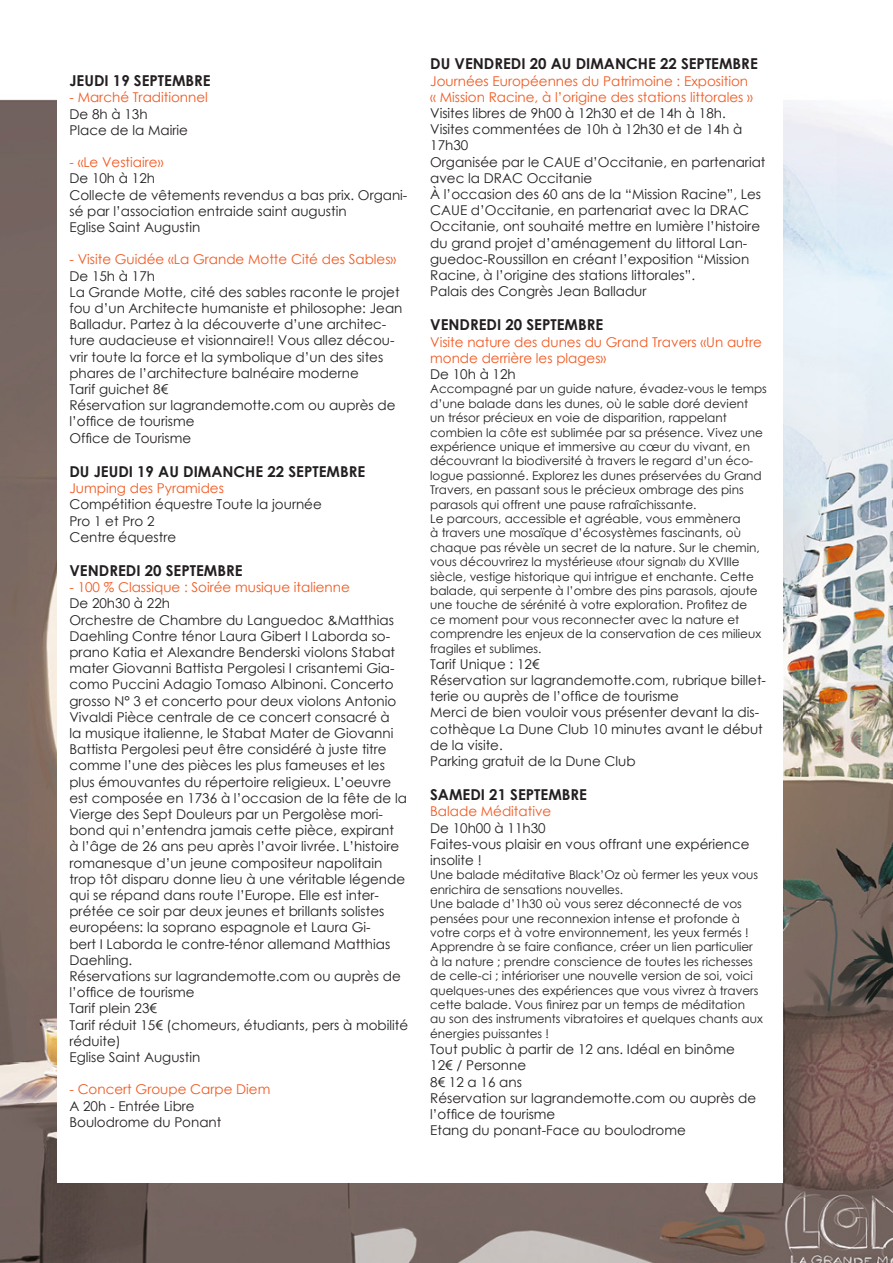
<style>
.page{position:relative;width:893px;height:1263px;background:#fff}
.page>*{position:absolute;margin:0;border:0;box-sizing:border-box;transform-origin:0 0}
.t1{font:700 15px "Century Gothic";color:#231f20}
.t2{font:13.5px/16.2px "Century Gothic";color:#231f20}
.t3{font:13.5px/16.2px "Century Gothic";color:#f15921}
.t4{font:12px/14.4px "Century Gothic";color:#231f20}
</style>
<div class="page">
<img style="left:0;top:99px;width:893px;height:1164px">
<div style="left:57px;top:45px;width:725px;height:1138px;background:#fff"></div>
<p class="t1" style="left:69px;top:69px;width:143px">JEUDI 19 SEPTEMBRE</p>
<p class="t3" style="left:69px;top:89px;width:140px">- Marché Traditionnel</p>
<p class="t2" style="left:69px;top:105px;width:80px">De 8h à 13h</p>
<p class="t2" style="left:69px;top:122px;width:120px">Place de la Mairie</p>
<p class="t3" style="left:69px;top:154px;width:95px">- «Le Vestiaire»</p>
<p class="t2" style="left:69px;top:170px;width:87px">De 10h à 12h</p>
<p class="t2" style="left:69px;top:186px;width:339px">Collecte de vêtements revendus a bas prix. Organi&shy;sé par l’association entraide saint augustin</p>
<p class="t2" style="left:69px;top:219px;width:132px">Eglise Saint Augustin</p>
<p class="t3" style="left:69px;top:251px;width:328px">- Visite Guidée «La Grande Motte Cité des Sables»</p>
<p class="t2" style="left:69px;top:267px;width:87px">De 15h à 17h</p>
<p class="t2" style="left:69px;top:284px;width:334px">La Grande Motte, cité des sables raconte le projet fou d’un Architecte humaniste et philosophe: Jean Balladur. Partez à la découverte d’une architec&shy;ture audacieuse et visionnaire!! Vous allez décou&shy;vrir toute la force et la symbolique d’un des sites phares de l’architecture balnéaire moderne</p>
<p class="t2" style="left:69px;top:381px;width:100px">Tarif guichet 8€</p>
<p class="t2" style="left:69px;top:397px;width:328px">Réservation sur lagrandemotte.com ou auprès de l’office de tourisme</p>
<p class="t2" style="left:69px;top:429px;width:123px">Office de Tourisme</p>
<p class="t1" style="left:69px;top:460px;width:297px">DU JEUDI 19 AU DIMANCHE 22 SEPTEMBRE</p>
<p class="t3" style="left:69px;top:480px;width:156px">Jumping des Pyramides</p>
<p class="t2" style="left:69px;top:496px;width:254px">Compétition équestre Toute la journée</p>
<p class="t2" style="left:69px;top:512px;width:87px">Pro 1 et Pro 2</p>
<p class="t2" style="left:69px;top:528px;width:108px">Centre équestre</p>
<p class="t1" style="left:69px;top:559px;width:175px">VENDREDI 20 SEPTEMBRE</p>
<p class="t3" style="left:69px;top:579px;width:282px">- 100 % Classique : Soirée musique italienne</p>
<p class="t2" style="left:69px;top:595px;width:102px">De 20h30 à 22h</p>
<p class="t2" style="left:69px;top:611px;width:339px">Orchestre de Chambre du Languedoc &amp;Matthias Daehling Contre ténor Laura Gibert I Laborda so&shy;prano Katia et Alexandre Benderski violons Stabat mater Giovanni Battista Pergolesi I crisantemi Gia&shy;como Puccini Adagio Tomaso Albinoni. Concerto grosso N° 3 et concerto pour deux violons Antonio Vivaldi Pièce centrale de ce concert consacré à<br>la musique italienne, le Stabat Mater de Giovanni Battista Pergolesi peut être considéré à juste titre comme l’une des pièces les plus fameuses et les plus émouvantes du répertoire religieux. L’oeuvre est composée en 1736 à l’occasion de la fête de la Vierge des Sept Douleurs par un Pergolèse mori&shy;bond qui n’entendra jamais cette pièce, expirant<br>à l’âge de 26 ans peu après l’avoir livrée. L’histoire romanesque d’un jeune compositeur napolitain trop tôt disparu donne lieu à une véritable légende qui se répand dans route l’Europe. Elle est inter&shy;prétée ce soir par deux jeunes et brillants solistes européens: la soprano espagnole et Laura Gi-<br>bert I Laborda le contre-ténor allemand Matthias Daehling.</p>
<p class="t2" style="left:69px;top:968px;width:333px">Réservations sur lagrandemotte.com ou auprès de l’office de tourisme</p>
<p class="t2" style="left:69px;top:1000px;width:89px">Tarif plein 23€</p>
<p class="t2" style="left:69px;top:1016px;width:340px">Tarif réduit 15€ (chomeurs, étudiants, pers à mobilité réduite)</p>
<p class="t2" style="left:69px;top:1049px;width:132px">Eglise Saint Augustin</p>
<p class="t3" style="left:69px;top:1081px;width:202px">- Concert Groupe Carpe Diem</p>
<p class="t2" style="left:69px;top:1097px;width:127px">A 20h - Entrée Libre</p>
<p class="t2" style="left:69px;top:1113px;width:153px">Boulodrome du Ponant</p>
<p class="t1" style="left:430px;top:53px;width:329px">DU VENDREDI 20 AU DIMANCHE 22 SEPTEMBRE</p>
<p class="t3" style="left:430px;top:72px;width:324px">Journées Européennes du Patrimoine : Exposition « Mission Racine, à l’origine des stations littorales »</p>
<p class="t2" style="left:430px;top:105px;width:297px">Visites libres de 9h00 à 12h30 et de 14h à 18h.</p>
<p class="t2" style="left:430px;top:121px;width:314px">Visites commentées de 10h à 12h30 et de 14h à<br>17h30</p>
<p class="t2" style="left:430px;top:153px;width:337px">Organisée par le CAUE d’Occitanie, en partenariat avec la DRAC Occitanie</p>
<p class="t2" style="left:430px;top:186px;width:333px">À l’occasion des 60 ans de la “Mission Racine”, Les CAUE d’Occitanie, en partenariat avec la DRAC Occitanie, ont souhaité mettre en lumière l’histoire du grand projet d’aménagement du littoral Lan&shy;guedoc-Roussillon en créant l’exposition “Mission Racine, à l’origine des stations littorales”.</p>
<p class="t2" style="left:430px;top:283px;width:218px">Palais des Congrès Jean Balladur</p>
<p class="t1" style="left:430px;top:314px;width:175px">VENDREDI 20 SEPTEMBRE</p>
<p class="t3" style="left:430px;top:333px;width:333px">Visite nature des dunes du Grand Travers «Un autre monde derrière les plages»</p>
<p class="t2" style="left:430px;top:366px;width:87px">De 10h à 12h</p>
<p class="t4" style="left:430px;top:382px;width:338px">Accompagné par un guide nature, évadez-vous le temps d’une balade dans les dunes, où le sable doré devient<br>un trésor précieux en voie de disparition, rappelant combien la côte est sublimée par sa présence. Vivez une expérience unique et immersive au cœur du vivant, en découvrant la biodiversité à travers le regard d’un éco&shy;logue passionné. Explorez les dunes préservées du Grand Travers, en passant sous le précieux ombrage des pins parasols qui offrent une pause rafraîchissante.</p>
<p class="t4" style="left:430px;top:511px;width:332px">Le parcours, accessible et agréable, vous emmènera<br>à travers une mosaïque d’écosystèmes fascinants, où chaque pas révèle un secret de la nature. Sur le chemin, vous découvrirez la mystérieuse «tour signal» du XVIIIe siècle, vestige historique qui intrigue et enchante. Cette balade, qui serpente à l’ombre des pins parasols, ajoute une touche de sérénité à votre exploration. Profitez de ce moment pour vous reconnecter avec la nature et comprendre les enjeux de la conservation de ces milieux fragiles et sublimes.</p>
<p class="t2" style="left:430px;top:656px;width:111px">Tarif Unique : 12€</p>
<p class="t2" style="left:430px;top:672px;width:337px">Réservation sur lagrandemotte.com, rubrique billet&shy;terie ou auprès de l’office de tourisme</p>
<p class="t2" style="left:430px;top:704px;width:334px">Merci de bien vouloir vous présenter devant la dis&shy;cothèque La Dune Club 10 minutes avant le début de la visite.</p>
<p class="t2" style="left:430px;top:753px;width:207px">Parking gratuit de la Dune Club</p>
<p class="t1" style="left:430px;top:783px;width:158px">SAMEDI 21 SEPTEMBRE</p>
<p class="t3" style="left:430px;top:803px;width:123px">Balade Méditative</p>
<p class="t2" style="left:430px;top:819px;width:117px">De 10h00 à 11h30</p>
<p class="t2" style="left:430px;top:836px;width:321px">Faites-vous plaisir en vous offrant une expérience insolite !</p>
<p class="t4" style="left:430px;top:868px;width:330px">Une balade méditative Black’Oz où fermer les yeux vous enrichira de sensations nouvelles.</p>
<p class="t4" style="left:430px;top:896px;width:320px">Une balade d’1h30 où vous serez déconnecté de vos pensées pour une reconnexion intense et profonde à votre corps et à votre environnement, les yeux fermés !</p>
<p class="t4" style="left:430px;top:940px;width:334px">Apprendre à se faire confiance, créer un lien particulier à la nature ; prendre conscience de toutes les richesses de celle-ci ; intérioriser une nouvelle version de soi, voici quelques-unes des expériences que vous vivrez à travers cette balade. Vous finirez par un temps de méditation au son des instruments vibratoires et quelques chants aux énergies puissantes !</p>
<p class="t2" style="left:430px;top:1041px;width:306px">Tout public à partir de 12 ans. Idéal en binôme</p>
<p class="t2" style="left:430px;top:1057px;width:97px">12€ / Personne</p>
<p class="t2" style="left:430px;top:1073px;width:93px">8€ 12 a 16 ans</p>
<p class="t2" style="left:430px;top:1089px;width:328px">Réservation sur lagrandemotte.com ou auprès de l’office de tourisme</p>
<p class="t2" style="left:430px;top:1122px;width:257px">Etang du ponant-Face au boulodrome</p>
</div>
